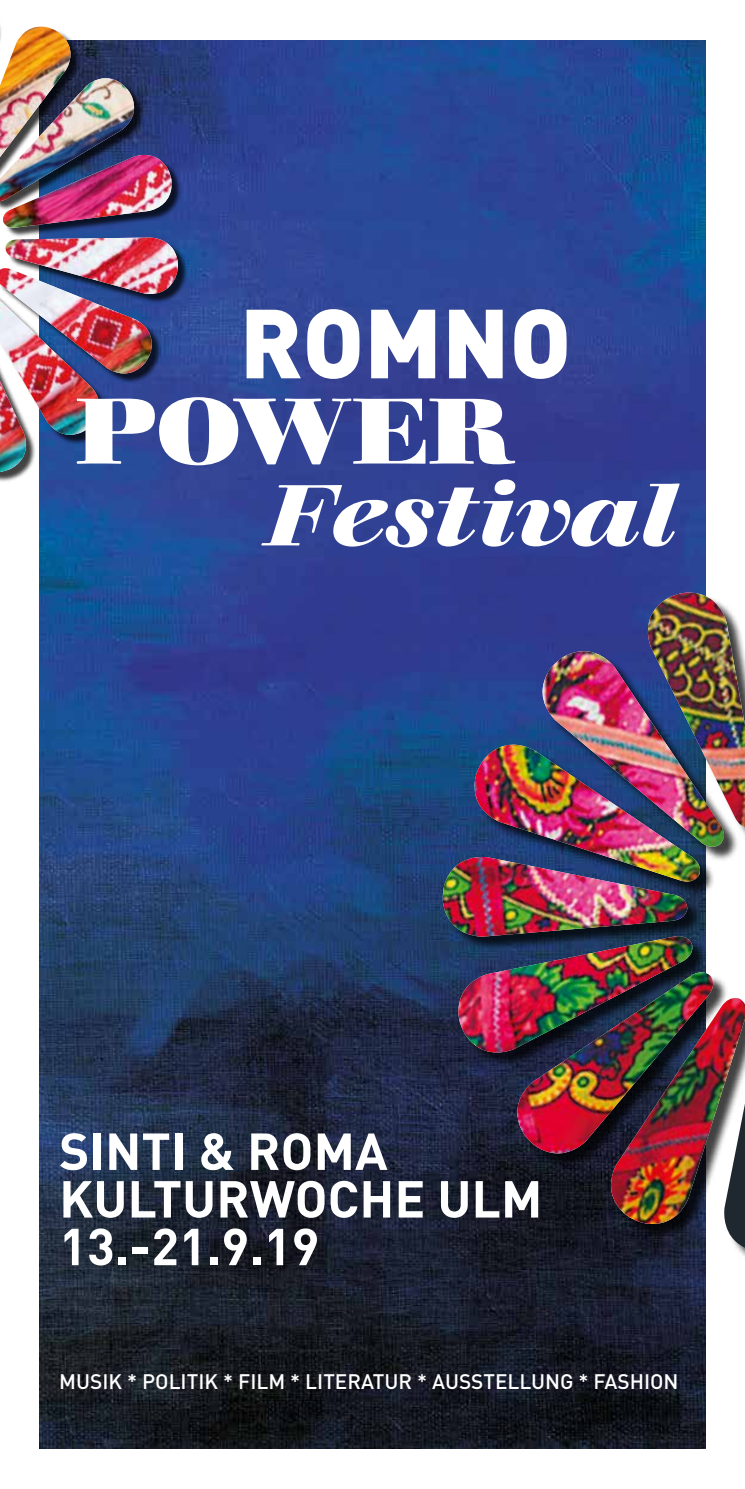
<style>
.page{position:relative;width:745px;height:1489px;background:#fff}
.page>*{position:absolute;margin:0;border:0;box-sizing:border-box;transform-origin:0 0}
.t1{font:900 96.25px "DIN";color:#fff}
.t2{font:800 91.75px "Walbaum 18 pt";letter-spacing:-.015em;color:#fff}
.t3{font:italic 700 85.75px "Walbaum 18 pt";color:#fff}
.t4{font:700 51.25px/47.5px "DIN";color:#fff}
.t5{font:500 20.75px "DIN";color:#fff}
</style>
<div class="page">
<img style="left:39px;top:41px;width:666px;height:1406px">
<div style="left:0;top:2px;width:188px;height:486px;background:#000;opacity:.75"></div>
<svg style="left:0;top:2px;width:179px;height:477px"></svg>
<img style="left:0;top:27px;width:179px;height:445px">
<div style="left:445px;top:580px;width:299px;height:687px;background:#000;opacity:.75"></div>
<svg style="left:441px;top:577px;width:303px;height:676px;background:#434b85"></svg>
<img style="left:441px;top:592px;width:303px;height:655px">
<h1 class="t1" style="left:239px;top:279px;width:333px">ROMNO</h1>
<h2 class="t2" style="left:74px;top:355px;width:439px">POWER</h2>
<h3 class="t3" style="left:264px;top:445px;width:413px">Festival</h3>
<h3 class="t4" style="left:59px;top:1125px;width:484px">SINTI &amp; ROMA<br>KULTURWOCHE ULM<br>13.-21.9.19</h3>
<p class="t5" style="left:59px;top:1368px;width:620px">MUSIK * POLITIK * FILM * LITERATUR * AUSSTELLUNG * FASHION</p>
</div>
